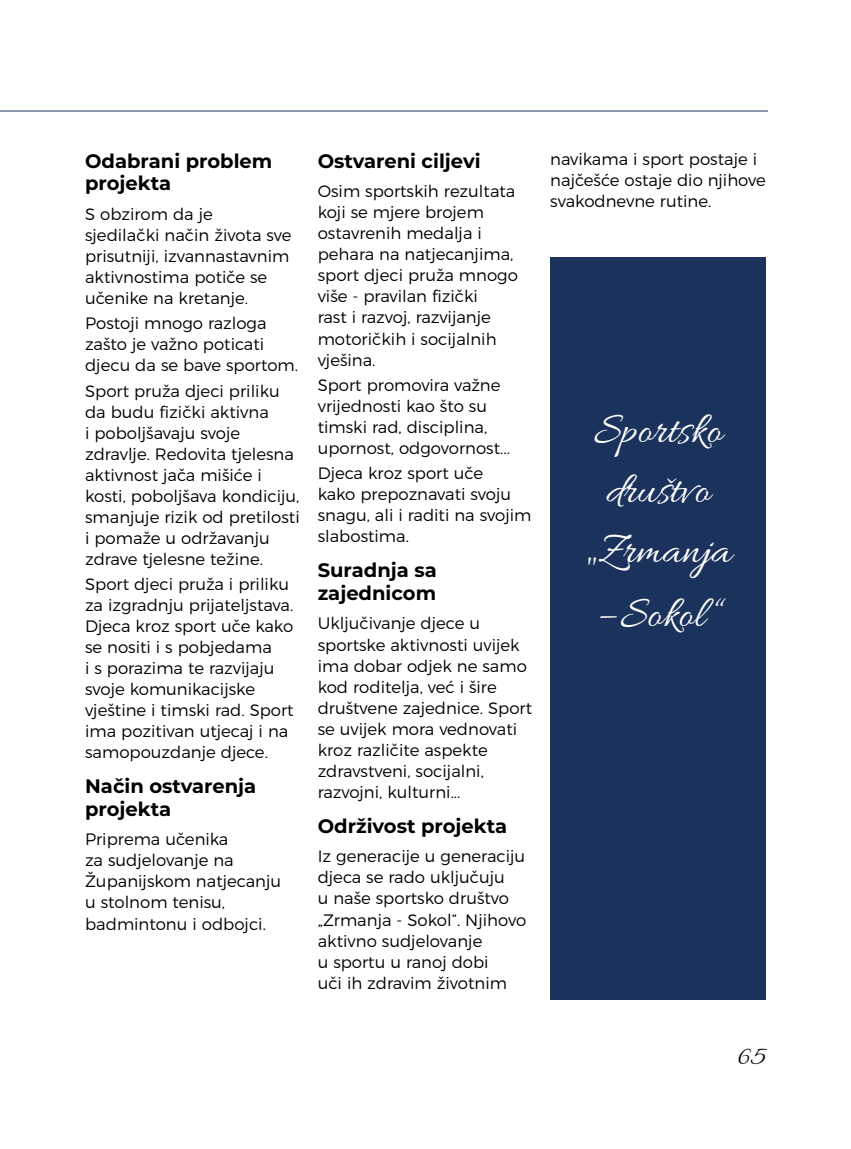
<style>
.page{position:relative;width:851px;height:1149px;background:#fff}
.page>*{position:absolute;margin:0;border:0;box-sizing:border-box;transform-origin:0 0}
.t1{font:45px/60px "Allura";color:#fff;text-align:center}
.t2{font:27px "Allura";color:#000}
.t3{font:700 19.5px/22.5px "Montserrat";color:#000}
.t4{font:300 16.5px/21px "Montserrat";color:#000}
</style>
<div class="page">
<hr style="left:0;top:111px;width:768px;height:1px;background:#1a325c">
<div style="left:550px;top:257px;width:215px;height:742px;background:#1a325c"></div>
<p class="t3" style="left:85px;top:149px;width:189px">Odabrani problem projekta</p>
<p class="t4" style="left:85px;top:202px;width:208px">S obzirom da je<br>sjedilački način života sve prisutniji, izvannastavnim aktivnostima potiče se učenike na kretanje.</p>
<p class="t4" style="left:85px;top:311px;width:214px">Postoji mnogo razloga zašto je važno poticati djecu da se bave sportom.</p>
<p class="t4" style="left:85px;top:378px;width:216px">Sport pruža djeci priliku da budu fizički aktivna<br>i poboljšavaju svoje zdravlje. Redovita tjelesna aktivnost jača mišiće i kosti, poboljšava kondiciju, smanjuje rizik od pretilosti i pomaže u održavanju zdrave tjelesne težine.</p>
<p class="t4" style="left:85px;top:572px;width:210px">Sport djeci pruža i priliku za izgradnju prijateljstava.<br>Djeca kroz sport uče kako se nositi i s pobjedama<br>i s porazima te razvijaju svoje komunikacijske vještine i timski rad. Sport ima pozitivan utjecaj i na samopouzdanje djece.</p>
<p class="t3" style="left:85px;top:774px;width:173px">Način ostvarenja projekta</p>
<p class="t4" style="left:85px;top:827px;width:197px">Priprema učenika<br>za sudjelovanje na<br>Županijskom natjecanju u stolnom tenisu, badmintonu i odbojci.</p>
<p class="t3" style="left:317px;top:149px;width:164px">Ostvareni ciljevi</p>
<p class="t4" style="left:317px;top:179px;width:202px">Osim sportskih rezultata koji se mjere brojem ostavrenih medalja i pehara na natjecanjima, sport djeci pruža mnogo više - pravilan fizički<br>rast i razvoj, razvijanje motoričkih i socijalnih vješina.</p>
<p class="t4" style="left:317px;top:373px;width:194px">Sport promovira važne vrijednosti kao što su timski rad, disciplina, upornost, odgovornost...</p>
<p class="t4" style="left:317px;top:461px;width:215px">Djeca kroz sport uče<br>kako prepoznavati svoju snagu, ali i raditi na svojim slabostima.</p>
<p class="t3" style="left:317px;top:558px;width:121px">Suradnja sa zajednicom</p>
<p class="t4" style="left:317px;top:611px;width:216px">Uključivanje djece u sportske aktivnosti uvijek ima dobar odjek ne samo kod roditelja, već i šire društvene zajednice. Sport se uvijek mora vednovati kroz različite aspekte zdravstveni, socijalni, razvojni, kulturni...</p>
<p class="t3" style="left:317px;top:813px;width:191px">Održivost projekta</p>
<p class="t4" style="left:317px;top:844px;width:210px">Iz generacije u generaciju djeca se rado uključuju<br>u naše sportsko društvo „Zrmanja - Sokol”. Njihovo aktivno sudjelovanje<br>u sportu u ranoj dobi<br>uči ih zdravim životnim</p>
<p class="t4" style="left:550px;top:147px;width:217px">navikama i sport postaje i najčešće ostaje dio njihove svakodnevne rutine.</p>
<h1 class="t1" style="left:584px;top:402px;width:149px">Sportsko društvo „Zrmanja</h1>
<h1 class="t1" style="left:593px;top:587px;width:130px">– Sokol “</h1>
<h2 class="t2" style="left:737px;top:1041px;width:30px">65</h2>
</div>
